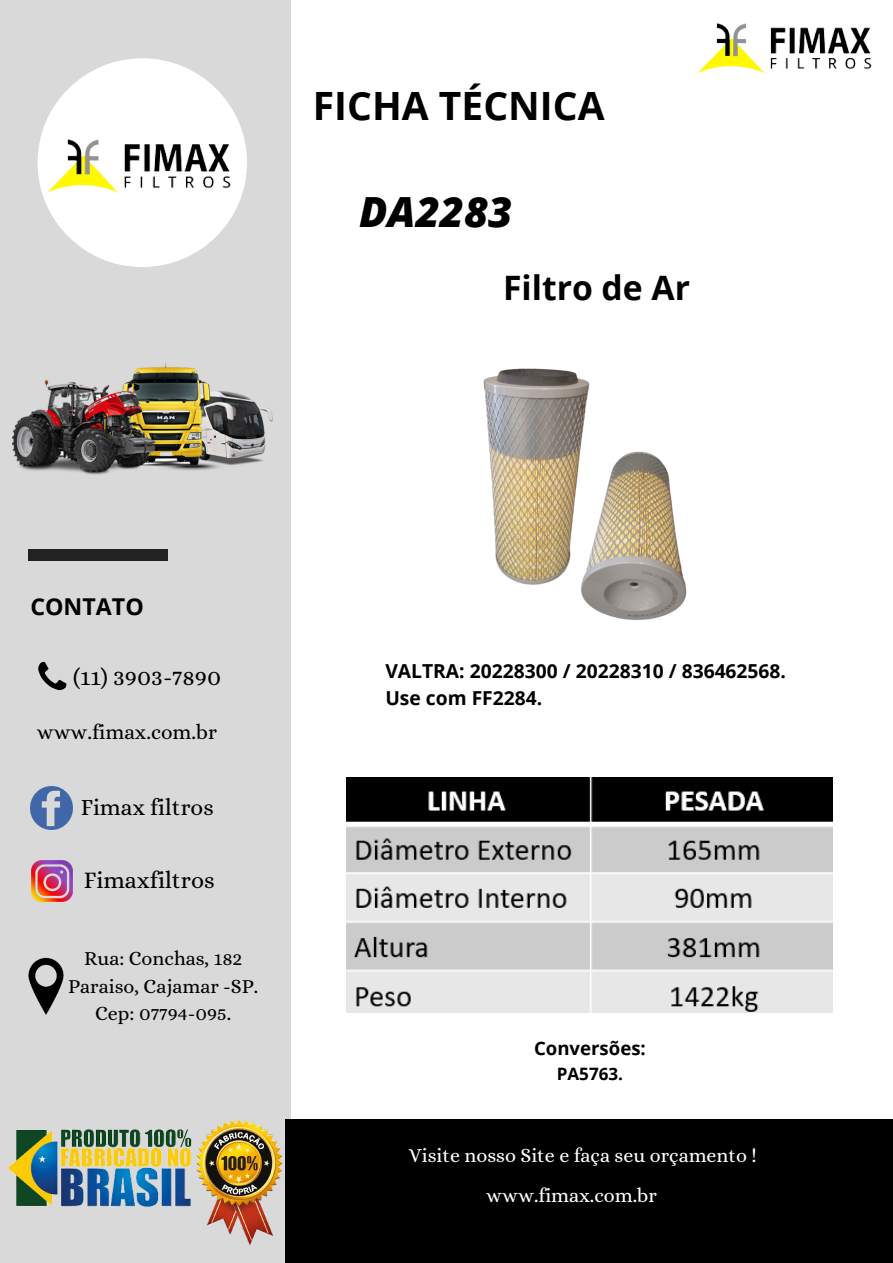
<style>
.page{position:relative;width:893px;height:1263px;background:#fff}
.page>*{position:absolute;margin:0;border:0;box-sizing:border-box;transform-origin:0 0}
.t1{font:italic 800 41.62px "Open Sans";color:#000}
.t2{font:700 39px "Open Sans";color:#000}
.t3{font:700 33.67px "Open Sans";color:#000}
.t4{font:24.15px "Alice";color:#000}
.t5{font:23.85px "Alice";color:#000}
.t6{font:23.33px "Alice";color:#000}
.t7{font:700 23.17px "Open Sans";color:#000}
.t8{font:21.08px "Alice";color:#000}
.t9{font:19.95px "Alice";color:#fff}
.t10{font:19.95px "Alice";color:#000}
.t11{font:700 19.27px "Open Sans";color:#000}
.t12{font:700 18.6px "Open Sans";color:#000}
.t13{font:700 17.1px "Open Sans";color:#000}
</style>
<div class="page">
<div style="left:0;top:0;width:290px;height:1263px;background:#d9d9d9"></div>
<div style="left:38px;top:58px;width:209px;height:209px;background:#fff;border-radius:50%"></div>
<img style="left:37px;top:124px;width:210px;height:77px">
<img style="left:697px;top:23px;width:175px;height:51px">
<div style="left:285px;top:1119px;width:608px;height:144px;background:#000"></div>
<img style="left:13px;top:363px;width:259px;height:112px">
<div style="left:28px;top:550px;width:139px;height:11px;background:#222"></div>
<img style="left:32px;top:860px;width:41px;height:41px">
<img style="left:28px;top:957px;width:36px;height:58px">
<img style="left:30px;top:786px;width:43px;height:43px">
<img style="left:198px;top:1120px;width:85px;height:126px">
<img style="left:8px;top:1129px;width:190px;height:78px">
<img style="left:38px;top:661px;width:29px;height:30px">
<img style="left:346px;top:777px;width:487px;height:235px">
<img style="left:483px;top:368px;width:107px;height:217px">
<img style="left:577px;top:416px;width:110px;height:204px">
<p class="t2" style="left:313px;top:78px;width:293px">FICHA TÉCNICA</p>
<p class="t1" style="left:359px;top:182px;width:155px">DA2283</p>
<p class="t3" style="left:503px;top:264px;width:188px">Filtro de Ar</p>
<p class="t7" style="left:30px;top:590px;width:115px">CONTATO</p>
<p class="t4" style="left:73px;top:663px;width:150px">(11) 3903-7890</p>
<p class="t8" style="left:37px;top:720px;width:182px">www.fimax.com.br</p>
<p class="t6" style="left:81px;top:794px;width:134px">Fimax filtros</p>
<p class="t5" style="left:84px;top:867px;width:132px">Fimaxfiltros</p>
<p class="t10" style="left:84px;top:947px;width:160px">Rua: Conchas, 182</p>
<p class="t10" style="left:68px;top:974px;width:192px">Paraiso, Cajamar -SP.</p>
<p class="t10" style="left:95px;top:1002px;width:138px">Cep: 07794-095.</p>
<p class="t11" style="left:385px;top:658px;width:402px">VALTRA: 20228300 / 20228310 / 836462568.</p>
<p class="t11" style="left:385px;top:684px;width:158px">Use com FF2284.</p>
<p class="t12" style="left:534px;top:1035px;width:113px">Conversões:</p>
<p class="t13" style="left:557px;top:1061px;width:68px">PA5763.</p>
<p class="t9" style="left:409px;top:1144px;width:349px">Visite nosso Site e faça seu orçamento !</p>
<p class="t9" style="left:486px;top:1184px;width:172px">www.fimax.com.br</p>
</div>
